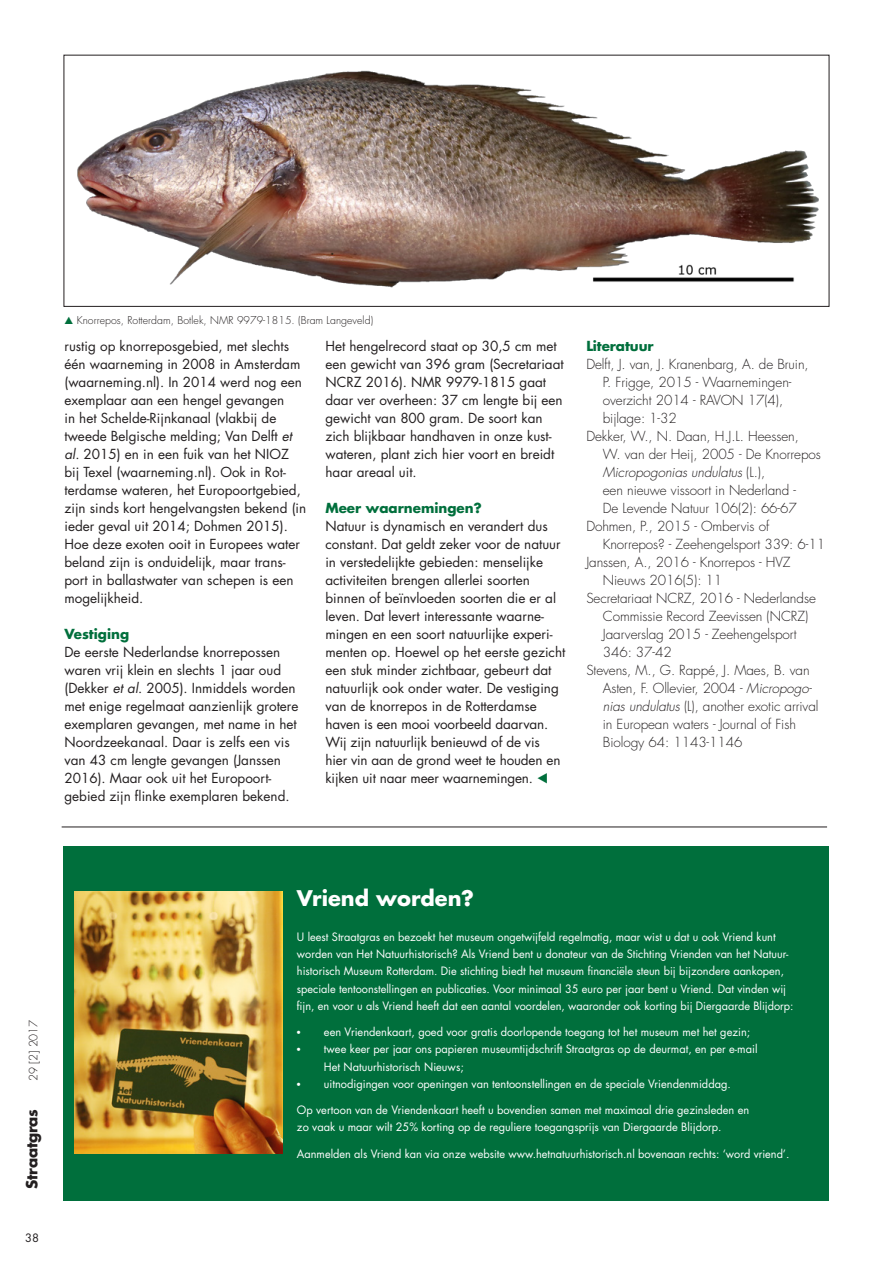
<style>
.page{position:relative;width:893px;height:1263px;background:#fff}
.page>*{position:absolute;margin:0;border:0;box-sizing:border-box;transform-origin:0 0}
.t1{font:700 21px "Futura Std";color:#fff}
.t2{font:700 15px "Futura Std";letter-spacing:-.02em;color:#231f20}
.lopende_tekst_kop{font:13.5px/18px "Futura Std";color:#231f20}
.lopende_tekst_kop-2{font:300 13.5px/18px "Futura Std";letter-spacing:-.005em;color:#231f20}
.lopende_tekst_kop-3{font:700 13.5px "Futura Std";color:#006f3c}
.t3{font:11.25px/17.2px "Futura Std";color:#fff}
.t4{font:300 11.25px "Futura Std";letter-spacing:-.02em;color:#231f20}
.kop{font:11.25px "Futura Std";color:#231f20}
.lopende_tekst_kop-4{font:300 10.5px "Futura Std";letter-spacing:.005em;color:#231f20}
.s1{font-family:"European Pi Three";font-weight:400;color:#006f3c}
.s2{font-style:italic}
.s3{font-family:"European Pi Three";color:#006f3c}
.s4{font-family:"Times"}
</style>
<div class="page">
<img style="left:77px;top:70px;width:742px;height:218px">
<div style="left:64px;top:55px;width:765px;height:252px;border:1px solid #231f20"></div>
<div style="left:64px;top:846px;width:765px;height:354px;background:#006f3c"></div>
<hr style="left:62px;top:827px;width:765px;height:1px;background:#231f20">
<img style="left:74px;top:891px;width:209px;height:263px">
<p class="lopende_tekst_kop-4" style="left:64px;top:314px;width:310px"><span class="s1">G</span> Knorrepos, Rotterdam, Botlek, NMR 9979-1815. (Bram Langeveld)</p>
<p class="lopende_tekst_kop" style="left:64px;top:337px;width:243px">rustig op knorreposgebied, met slechts één waarneming in 2008 in Amsterdam (waarneming.nl). In 2014 werd nog een exemplaar aan een hengel gevangen<br>in het Schelde-Rijnkanaal (vlakbij de tweede Belgische melding; Van Delft <span class="s2">et al</span>. 2015) en in een fuik van het NIOZ bij Texel (waarneming.nl). Ook in Rot&shy;terdamse wateren, het Europoortgebied, zijn sinds kort hengelvangsten bekend (in ieder geval uit 2014; Dohmen 2015).<br>Hoe deze exoten ooit in Europees water beland zijn is onduidelijk, maar trans&shy;port in ballastwater van schepen is een mogelijkheid.</p>
<p class="lopende_tekst_kop-3" style="left:64px;top:625px;width:66px">Vestiging</p>
<p class="lopende_tekst_kop" style="left:64px;top:643px;width:235px">De eerste Nederlandse knorrepossen waren vrij klein en slechts 1 jaar oud (Dekker <span class="s2">et al</span>. 2005). Inmiddels worden met enige regelmaat aanzienlijk grotere exemplaren gevangen, met name in het Noordzeekanaal. Daar is zelfs een vis van 43 cm lengte gevangen (Janssen 2016). Maar ook uit het Europoort&shy;gebied zijn flinke exemplaren bekend.</p>
<p class="lopende_tekst_kop" style="left:325px;top:337px;width:240px">Het hengelrecord staat op 30,5 cm met een gewicht van 396 gram (Secretariaat NCRZ 2016). NMR 9979-1815 gaat daar ver overheen: 37 cm lengte bij een gewicht van 800 gram. De soort kan zich blijkbaar handhaven in onze kust&shy;wateren, plant zich hier voort en breidt haar areaal uit.</p>
<p class="lopende_tekst_kop-3" style="left:325px;top:499px;width:158px">Meer waarnemingen?</p>
<p class="lopende_tekst_kop" style="left:325px;top:517px;width:242px">Natuur is dynamisch en verandert dus constant. Dat geldt zeker voor de natuur in verstedelijkte gebieden: menselijke activiteiten brengen allerlei soorten binnen of beïnvloeden soorten die er al leven. Dat levert interessante waarne&shy;mingen en een soort natuurlijke experi&shy;menten op. Hoewel op het eerste gezicht een stuk minder zichtbaar, gebeurt dat natuurlijk ook onder water. De vestiging van de knorrepos in de Rotterdamse haven is een mooi voorbeeld daarvan.<br>Wij zijn natuurlijk benieuwd of de vis<br>hier vin aan de grond weet te houden en kijken uit naar meer waarnemingen. <span class="s3">F</span></p>
<p class="lopende_tekst_kop-3" style="left:586px;top:337px;width:69px">Literatuur</p>
<p class="lopende_tekst_kop-2" style="left:603px;top:355px;width:207px;text-indent:-16px">Delft, J. van, J. Kranenbarg, A. de Bruin,<br>P. Frigge, 2015 - Waarnemingen&shy;overzicht 2014 - RAVON 17(4), bijlage: 1-32</p>
<p class="lopende_tekst_kop-2" style="left:603px;top:427px;width:220px;text-indent:-16px">Dekker, W., N. Daan, H.J.L. Heessen,<br>W. van der Heij, 2005 - De Knorrepos <span class="s2">Micropogonias undulatus</span> (L.),<br>een nieuwe vissoort in Nederland -<br>De Levende Natuur 106(2): 66-67</p>
<p class="lopende_tekst_kop-2" style="left:603px;top:517px;width:224px;text-indent:-16px">Dohmen, P., 2015 - Ombervis of<br>Knorrepos? - Zeehengelsport 339: 6-11</p>
<p class="lopende_tekst_kop-2" style="left:603px;top:553px;width:189px;text-indent:-16px">Janssen, A., 2016 - Knorrepos - HVZ<br>Nieuws 2016(5): 11</p>
<p class="lopende_tekst_kop-2" style="left:603px;top:589px;width:215px;text-indent:-16px">Secretariaat NCRZ, 2016 - Nederlandse<br>Commissie Record Zeevissen (NCRZ)<br>Jaarverslag 2015 - Zeehengelsport<br>346: 37-42</p>
<p class="lopende_tekst_kop-2" style="left:603px;top:661px;width:217px;text-indent:-16px">Stevens, M., G. Rappé, J. Maes, B. van Asten, F. Ollevier, 2004 - <span class="s2">Micropogo&shy;nias undulatus</span> (L), another exotic arrival in European waters - Journal of Fish Biology 64: 1143-1146</p>
<p class="t4" style="left:27px;top:1080px;width:62px;rotate:-90deg">29 [2] 2017</p>
<p class="t2" style="left:22px;top:1188px;width:81px;rotate:-90deg">Straatgras</p>
<p class="kop" style="left:25px;top:1231px;width:16px">38</p>
<p class="t1" style="left:297px;top:884px;width:179px">Vriend worden?</p>
<p class="t3" style="left:297px;top:928px;width:480px">U leest Straatgras en bezoekt het museum ongetwijfeld regelmatig, maar wist u dat u ook Vriend kunt</p>
<p class="t3" style="left:297px;top:945px;width:498px">worden van Het Natuurhistorisch? Als Vriend bent u donateur van de Stichting Vrienden van het Natuur&shy;historisch Museum Rotterdam. Die stichting biedt het museum financiële steun bij bijzondere aankopen, speciale tentoonstellingen en publicaties. Voor minimaal 35 euro per jaar bent u Vriend. Dat vinden wij fijn, en voor u als Vriend heeft dat een aantal voordelen, waaronder ook korting bij Diergaarde Blijdorp:</p>
<p class="t3" style="left:297px;top:1023px;width:455px"><span class="s4">•</span> een Vriendenkaart, goed voor gratis doorlopende toegang tot het museum met het gezin;</p>
<p class="t3" style="left:324px;top:1040px;width:435px;text-indent:-27px"><span class="s4">•</span> twee keer per jaar ons papieren museumtijdschrift Straatgras op de deurmat, en per e-mail<br>Het Natuurhistorisch Nieuws;</p>
<p class="t3" style="left:297px;top:1075px;width:435px"><span class="s4">•</span> uitnodigingen voor openingen van tentoonstellingen en de speciale Vriendenmiddag.</p>
<p class="t3" style="left:297px;top:1101px;width:454px">Op vertoon van de Vriendenkaart heeft u bovendien samen met maximaal drie gezinsleden en zo vaak u maar wilt 25% korting op de reguliere toegangsprijs van Diergaarde Blijdorp.</p>
<p class="t3" style="left:297px;top:1145px;width:494px">Aanmelden als Vriend kan via onze website www.hetnatuurhistorisch.nl bovenaan rechts: ‘word vriend’.</p>
</div>
